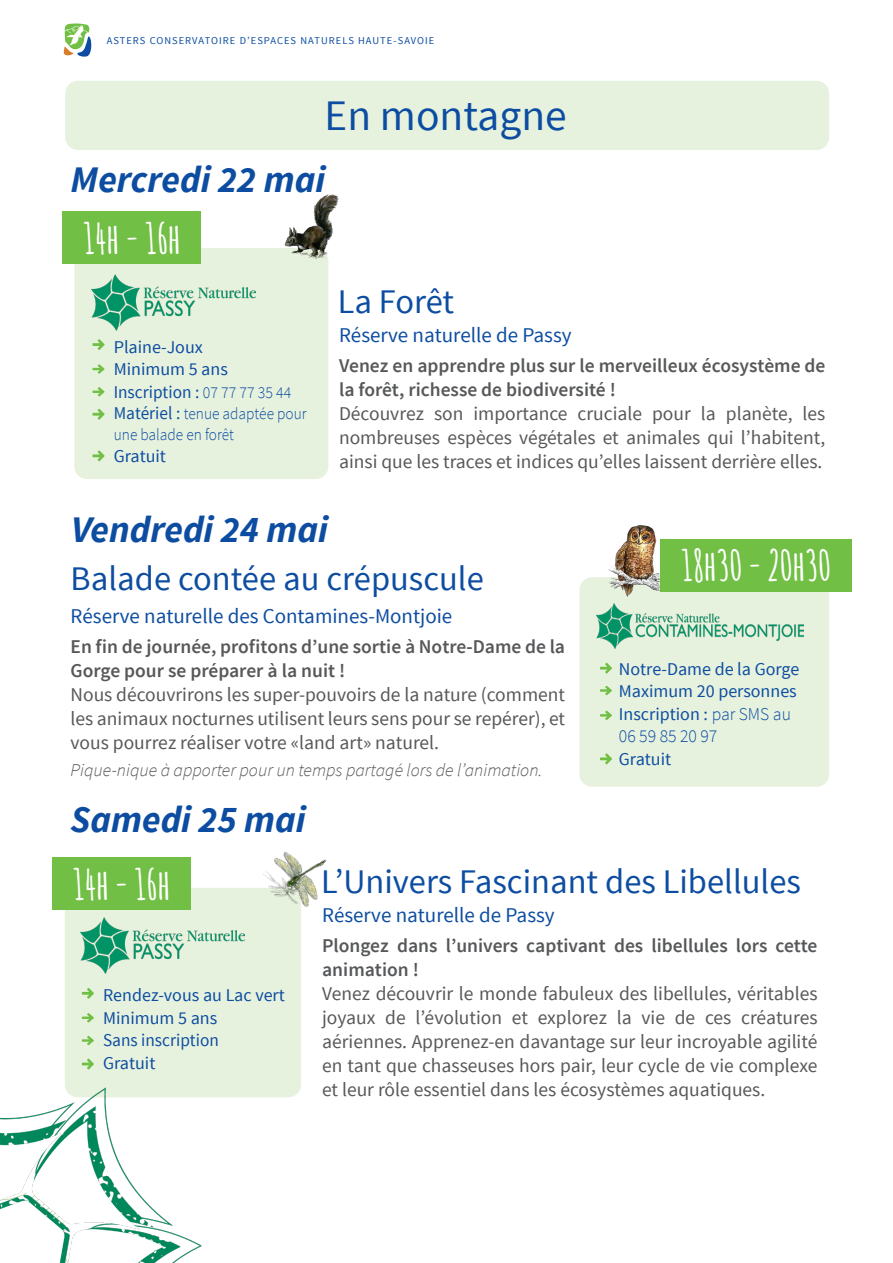
<style>
.page{position:relative;width:893px;height:1263px;background:#fff}
.page>*{position:absolute;margin:0;border:0;box-sizing:border-box;transform-origin:0 0}
.t1{font:43.5px "Source Sans Pro";color:#0d4da1}
.titre_encart{font:700 42px "Amatic SC";color:#fff}
.t2{font:italic 700 37.5px "Source Sans Pro";color:#0d4da1}
.t3{font:34.5px "Source Sans Pro";color:#0d4da1}
.t4{font:21px "Source Sans Pro";color:#0d4da1}
.t5{font:19.5px/24px "Source Sans Pro";color:#57585a;text-align:justify}
.t6{font:600 19.5px/24px "Source Sans Pro";color:#57585a}
.t7{font:18px "Source Sans Pro";color:#0d4da1}
.t8{font:italic 300 18px "Source Sans Pro";color:#57585a}
.t9{font:18px "Source Sans Pro";color:#0d4da1;scale:.96 1}
.t10{font:300 18px "Source Sans Pro";color:#0d4da1}
.t11{font:300 16.5px/21px "Source Sans Pro";color:#0d4da1;scale:.93 1}
.t12{font:10.5px "Source Sans Pro";letter-spacing:.1em;color:#0d4da1}
.s1{font-weight:300;font-size:16.5px}
.s2{font-weight:400;font-size:18px}
.s3{font-weight:300}
</style>
<div class="page">
<svg style="left:64px;top:23px;width:28px;height:34px"></svg>
<div style="left:579px;top:577px;width:250px;height:210px;background:#e7f2de;border-radius:13px"></div>
<div style="left:74px;top:248px;width:254px;height:231px;background:#e7f2de;border-radius:13px"></div>
<img style="left:91px;top:274px;width:164px;height:56px">
<div style="left:65px;top:81px;width:764px;height:69px;background:#e7f2de;border-radius:13px"></div>
<img style="left:608px;top:525px;width:52px;height:72px">
<svg style="left:92px;top:339px;width:13px;height:11px"></svg>
<svg style="left:92px;top:364px;width:13px;height:10px"></svg>
<svg style="left:92px;top:387px;width:13px;height:9px"></svg>
<svg style="left:92px;top:409px;width:13px;height:11px"></svg>
<div style="left:63px;top:211px;width:138px;height:53px;background:#71bf45"></div>
<svg style="left:92px;top:450px;width:13px;height:11px"></svg>
<svg style="left:600px;top:663px;width:12px;height:10px"></svg>
<svg style="left:600px;top:686px;width:12px;height:9px"></svg>
<svg style="left:600px;top:711px;width:12px;height:9px"></svg>
<svg style="left:600px;top:753px;width:12px;height:11px"></svg>
<div style="left:660px;top:539px;width:192px;height:53px;background:#71bf45"></div>
<img style="left:596px;top:604px;width:208px;height:44px">
<div style="left:65px;top:888px;width:236px;height:209px;background:#e7f2de;border-radius:13px"></div>
<svg style="left:82px;top:988px;width:12px;height:11px"></svg>
<svg style="left:82px;top:1013px;width:12px;height:9px"></svg>
<svg style="left:82px;top:1036px;width:12px;height:9px"></svg>
<div style="left:52px;top:857px;width:138px;height:53px;background:#71bf45"></div>
<img style="left:80px;top:917px;width:164px;height:56px">
<img style="left:263px;top:852px;width:64px;height:55px">
<img style="left:284px;top:194px;width:55px;height:66px">
<img style="left:0;top:1058px;width:202px;height:205px">
<p class="t12" style="left:107px;top:34px;width:329px">ASTERS CONSERVATOIRE D’ESPACES NATURELS HAUTE-SAVOIE</p>
<p class="t1" style="left:325px;top:89px;width:244px">En montagne</p>
<p class="t2" style="left:71px;top:156px;width:256px">Mercredi 22 mai</p>
<p class="titre_encart" style="left:83px;top:208px;width:99px">14h - 16h</p>
<p class="t7" style="left:114px;top:336px;width:91px">Plaine-Joux</p>
<p class="t7" style="left:114px;top:358px;width:116px">Minimum 5 ans</p>
<p class="t9" style="left:114px;top:381px;width:186px">Inscription : <span class="s1">07 77 77 35 44</span></p>
<p class="t11" style="left:114px;top:403px;width:209px"><span class="s2">Matériel :</span> tenue adaptée pour une balade en forêt</p>
<p class="t7" style="left:114px;top:445px;width:54px">Gratuit</p>
<p class="t3" style="left:338px;top:280px;width:118px">La Forêt</p>
<p class="t4" style="left:339px;top:321px;width:234px">Réserve naturelle de Passy</p>
<p class="t6" style="left:339px;top:354px;width:488px">Venez en apprendre plus sur le merveilleux écosystème de la forêt, richesse de biodiversité !</p>
<p class="t5" style="left:339px;top:401px;width:488px">Découvrez son importance cruciale pour la planète, les nombreuses espèces végétales et animales qui l’habitent, ainsi que les traces et indices qu’elles laissent derrière elles.</p>
<p class="t2" style="left:71px;top:505px;width:258px">Vendredi 24 mai</p>
<p class="t3" style="left:71px;top:557px;width:415px">Balade contée au crépuscule</p>
<p class="t4" style="left:71px;top:603px;width:383px">Réserve naturelle des Contamines-Montjoie</p>
<p class="t6" style="left:71px;top:635px;width:496px">En fin de journée, profitons d’une sortie à Notre-Dame de la<br>Gorge pour se préparer à la nuit !</p>
<p class="t5" style="left:71px;top:683px;width:496px">Nous découvrirons les super-pouvoirs de la nature (comment les animaux nocturnes utilisent leurs sens pour se repérer), et vous pourrez réaliser votre «land art» naturel.</p>
<p class="t8" style="left:71px;top:759px;width:473px">Pique-nique à apporter pour un temps partagé lors de l’animation.</p>
<p class="t2" style="left:71px;top:796px;width:237px">Samedi 25 mai</p>
<p class="titre_encart" style="left:681px;top:536px;width:152px">18h30 - 20h30</p>
<p class="t7" style="left:619px;top:658px;width:182px">Notre-Dame de la Gorge</p>
<p class="t7" style="left:619px;top:680px;width:179px">Maximum 20 personnes</p>
<p class="t7" style="left:619px;top:703px;width:174px">Inscription : <span class="s3">par SMS au</span></p>
<p class="t10" style="left:619px;top:725px;width:100px">06 59 85 20 97</p>
<p class="t7" style="left:619px;top:748px;width:54px">Gratuit</p>
<p class="titre_encart" style="left:72px;top:854px;width:99px">14h - 16h</p>
<p class="t3" style="left:321px;top:860px;width:481px">L’Univers Fascinant des Libellules</p>
<p class="t7" style="left:103px;top:984px;width:183px">Rendez-vous au Lac vert</p>
<p class="t7" style="left:103px;top:1007px;width:116px">Minimum 5 ans</p>
<p class="t9" style="left:103px;top:1029px;width:122px">Sans inscription</p>
<p class="t7" style="left:103px;top:1052px;width:54px">Gratuit</p>
<p class="t4" style="left:322px;top:902px;width:234px">Réserve naturelle de Passy</p>
<p class="t6" style="left:322px;top:934px;width:497px">Plongez dans l’univers captivant des libellules lors cette animation !</p>
<p class="t5" style="left:322px;top:982px;width:497px">Venez découvrir le monde fabuleux des libellules, véritables joyaux de l’évolution et explorez la vie de ces créatures aériennes. Apprenez-en davantage sur leur incroyable agilité en tant que chasseuses hors pair, leur cycle de vie complexe et leur rôle essentiel dans les écosystèmes aquatiques.</p>
</div>
